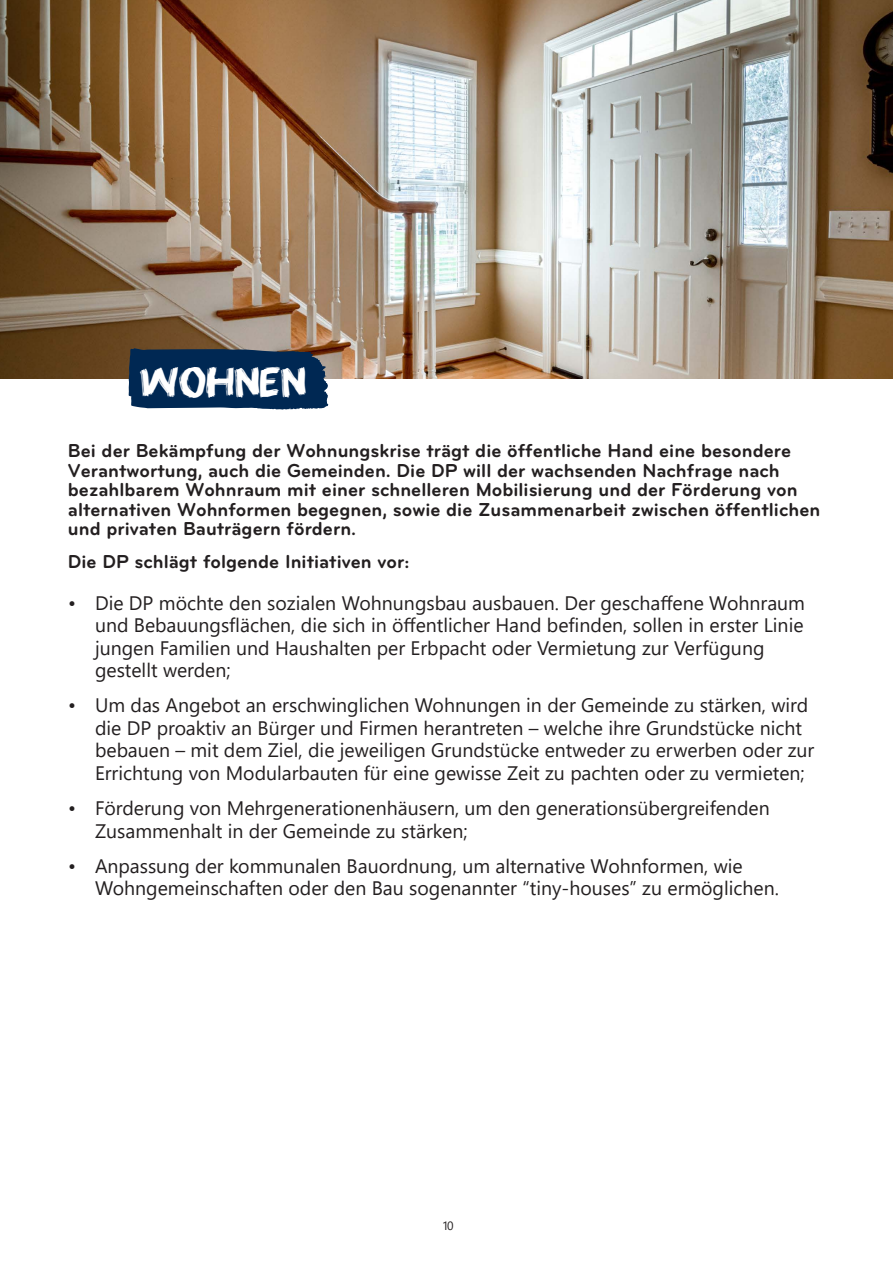
<style>
.page{position:relative;width:893px;height:1263px;background:#fff}
.page>*{position:absolute;margin:0;border:0;box-sizing:border-box;transform-origin:0 0}
.t1{font:38.85px "appopaint";letter-spacing:-.01em;color:#fff}
.t2{font:19.5px/22.5px "Segoe UI";color:#231f20}
.t3{font:700 19.5px/19.5px "Bryant Pro";color:#231f20}
.t4{font:12px "Segoe UI";color:#231f20}
</style>
<div class="page">
<img style="left:0;top:0;width:893px;height:378px">
<svg style="left:128px;top:348px;width:200px;height:62px;background:#113359"></svg>
<h1 class="t1" style="left:140px;top:358px;width:168px">WOHNEN</h1>
<p class="t3" style="left:68px;top:441px;width:754px">Bei der Bekämpfung der Wohnungskrise trägt die öffentliche Hand eine besondere Verantwortung, auch die Gemeinden. Die DP will der wachsenden Nachfrage nach bezahlbarem Wohnraum mit einer schnelleren Mobilisierung und der Förderung von alternativen Wohnformen begegnen, sowie die Zusammenarbeit zwischen öffentlichen und privaten Bauträgern fördern.</p>
<p class="t3" style="left:68px;top:551px;width:343px">Die DP schlägt folgende Initiativen vor:</p>
<p class="t2" style="left:95px;top:590px;width:712px;text-indent:-27px">• Die DP möchte den sozialen Wohnungsbau ausbauen. Der geschaffene Wohnraum und Bebauungsflächen, die sich in öffentlicher Hand befinden, sollen in erster Linie jungen Familien und Haushalten per Erbpacht oder Vermietung zur Verfügung gestellt werden;</p>
<p class="t2" style="left:95px;top:692px;width:721px;text-indent:-27px">• Um das Angebot an erschwinglichen Wohnungen in der Gemeinde zu stärken, wird die DP proaktiv an Bürger und Firmen herantreten – welche ihre Grundstücke nicht bebauen – mit dem Ziel, die jeweiligen Grundstücke entweder zu erwerben oder zur Errichtung von Modularbauten für eine gewisse Zeit zu pachten oder zu vermieten;</p>
<p class="t2" style="left:95px;top:795px;width:676px;text-indent:-27px">• Förderung von Mehrgenerationenhäusern, um den generationsübergreifenden<br>Zusammenhalt in der Gemeinde zu stärken;</p>
<p class="t2" style="left:95px;top:853px;width:686px;text-indent:-27px">• Anpassung der kommunalen Bauordnung, um alternative Wohnformen, wie<br>Wohngemeinschaften oder den Bau sogenannter “tiny-houses” zu ermöglichen.</p>
<p class="t4" style="left:442px;top:1214px;width:13px">10</p>
</div>
